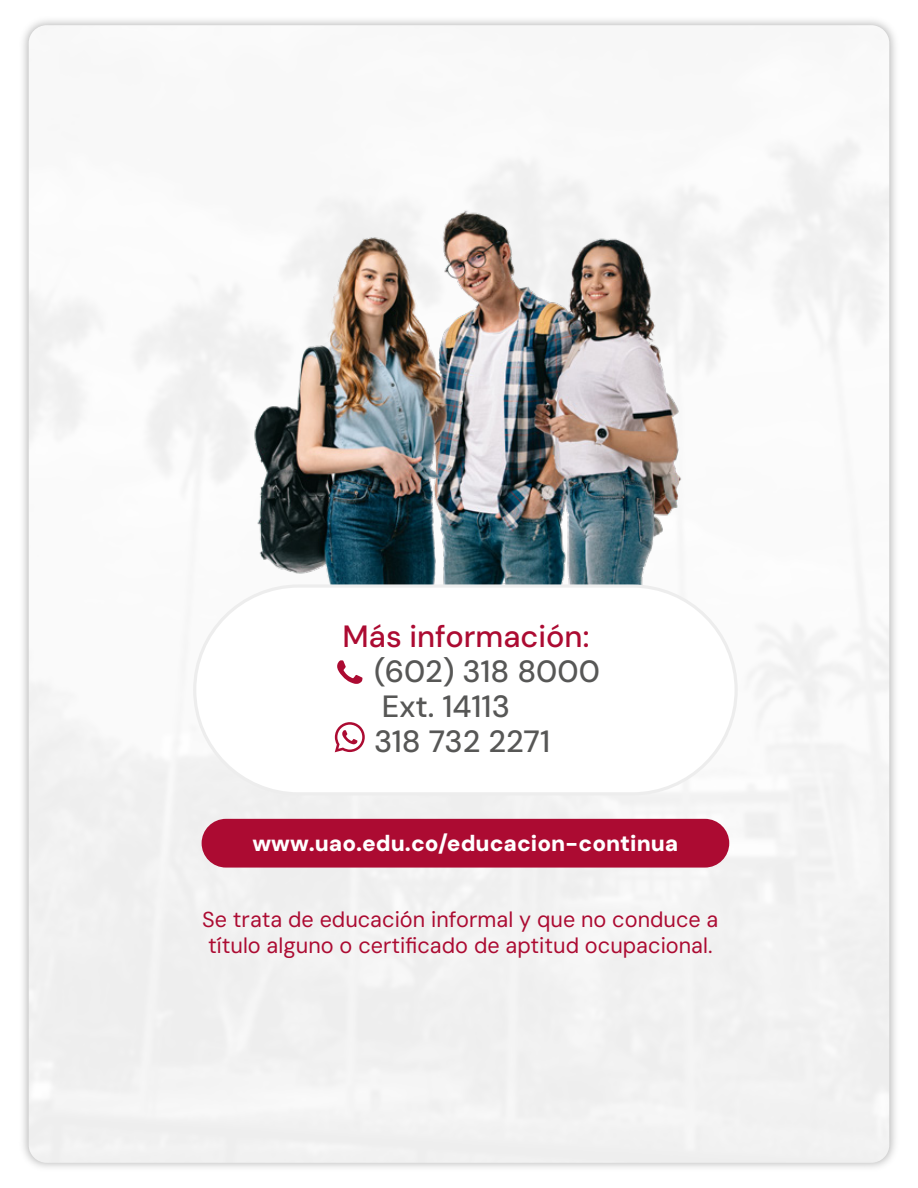
<style>
.page{position:relative;width:918px;height:1188px;background:#fff}
.page>*{position:absolute;margin:0;border:0;box-sizing:border-box;transform-origin:0 0}
.t1{font:500 30.75px/35.1px "DM Sans";color:#575756}
.t2{font:500 30.75px "DM Sans";color:#ac0b32}
.t3{font:900 22.5px "DM Sans";color:#fff}
.t4{font:21.6px/26px "DM Sans 9 pt";color:#ac0b32}
</style>
<div class="page">
<div style="left:29px;top:25px;width:860px;height:1138px;background:#f3f3f3"></div>
<img style="left:59px;top:135px;width:783px;height:522px">
<div style="left:202px;top:819px;width:527px;height:49px;background:#ac0b32;border-radius:24px"></div>
<div style="left:195px;top:586px;width:541px;height:208px;background:#fff;border-radius:104px"></div>
<div style="left:193px;top:584px;width:545px;height:211px;border:3px solid #ededed;border-radius:104px"></div>
<svg style="left:335px;top:722px;width:30px;height:30px"></svg>
<svg style="left:337px;top:660px;width:26px;height:24px"></svg>
<h1 class="t2" style="left:343px;top:617px;width:248px">Más información:</h1>
<h1 class="t1" style="left:374px;top:654px;width:227px">(602) 318 8000<br>Ext. 14113<br>318 732 2271</h1>
<p class="t3" style="left:252px;top:828px;width:427px">www.uao.edu.co/educacion-continua</p>
<p class="t4" style="left:202px;top:907px;width:518px">Se trata de educación informal y que no conduce a título alguno o certificado de aptitud ocupacional.</p>
</div>
